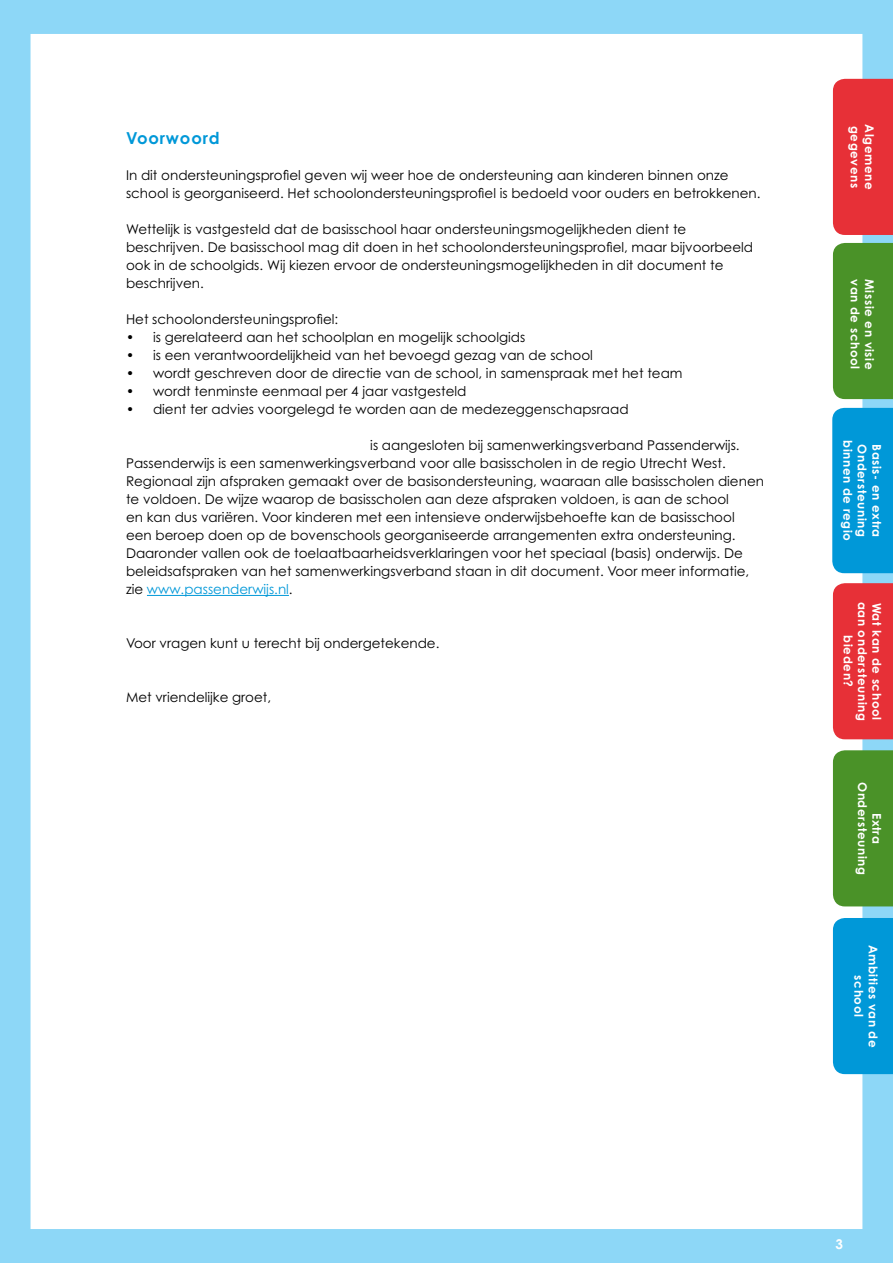
<style>
.page{position:relative;width:893px;height:1263px;background:#8dd7f7}
.page>*{position:absolute;margin:0;border:0;box-sizing:border-box;transform-origin:0 0}
.t1{font:700 16.5px "Century Gothic Pro";letter-spacing:.05em;color:#0098d8}
.t2{font:13.5px/18px "Century Gothic Pro";color:#000}
.t3{font:700 13.5px "Century Gothic Pro";color:#fff}
.t4{font:700 12px/14.4px "Century Gothic Pro";letter-spacing:.05em;color:#fff;text-align:center}
.s1{color:#0098d8}
</style>
<div class="page">
<div style="left:31px;top:34px;width:831px;height:1195px;background:#fff"></div>
<div style="left:833px;top:79px;width:60px;height:156px;background:#e73037"></div>
<div style="left:833px;top:243px;width:60px;height:156px;background:#4a9228"></div>
<div style="left:832px;top:408px;width:61px;height:165px;background:#0098d8"></div>
<div style="left:833px;top:583px;width:60px;height:156px;background:#e73037"></div>
<div style="left:833px;top:750px;width:60px;height:156px;background:#4a9228"></div>
<div style="left:833px;top:918px;width:60px;height:156px;background:#0098d8"></div>
<hr style="left:147px;top:595px;width:142px;height:1px;background:#0098d8">
<p class="t1" style="left:126px;top:128px;width:95px">Voorwoord</p>
<p class="t2" style="left:126px;top:166px;width:636px">In dit ondersteuningsprofiel geven wij weer hoe de ondersteuning aan kinderen binnen onze school is georganiseerd. Het schoolondersteuningsprofiel is bedoeld voor ouders en betrokkenen.</p>
<p class="t2" style="left:126px;top:220px;width:629px">Wettelijk is vastgesteld dat de basisschool haar ondersteuningsmogelijkheden dient te beschrijven. De basisschool mag dit doen in het schoolondersteuningsprofiel, maar bijvoorbeeld ook in de schoolgids. Wij kiezen ervoor de ondersteuningsmogelijkheden in dit document te beschrijven.</p>
<p class="t2" style="left:126px;top:310px;width:214px">Het schoolondersteuningsprofiel:</p>
<p class="t2" style="left:126px;top:328px;width:401px">• is gerelateerd aan het schoolplan en mogelijk schoolgids</p>
<p class="t2" style="left:126px;top:346px;width:468px">• is een verantwoordelijkheid van het bevoegd gezag van de school</p>
<p class="t2" style="left:126px;top:364px;width:558px">• wordt geschreven door de directie van de school, in samenspraak met het team</p>
<p class="t2" style="left:126px;top:382px;width:342px">• wordt tenminste eenmaal per 4 jaar vastgesteld</p>
<p class="t2" style="left:126px;top:400px;width:504px">• dient ter advies voorgelegd te worden aan de medezeggenschapsraad</p>
<p class="t2" style="left:126px;top:436px;width:639px;text-indent:244px">is aangesloten bij samenwerkingsverband Passenderwijs.<br>Passenderwijs is een samenwerkingsverband voor alle basisscholen in de regio Utrecht West.<br>Regionaal zijn afspraken gemaakt over de basisondersteuning, waaraan alle basisscholen dienen te voldoen. De wijze waarop de basisscholen aan deze afspraken voldoen, is aan de school<br>en kan dus variëren. Voor kinderen met een intensieve onderwijsbehoefte kan de basisschool<br>een beroep doen op de bovenschools georganiseerde arrangementen extra ondersteuning.<br>Daaronder vallen ook de toelaatbaarheidsverklaringen voor het speciaal (basis) onderwijs. De beleidsafspraken van het samenwerkingsverband staan in dit document. Voor meer informatie, zie <span class="s1">www.passenderwijs.nl</span>.</p>
<p class="t2" style="left:126px;top:634px;width:315px">Voor vragen kunt u terecht bij ondergetekende.</p>
<p class="t2" style="left:126px;top:688px;width:147px">Met vriendelijke groet,</p>
<p class="t4" style="left:863px;top:126px;width:64px;rotate:90deg">gegevens</p>
<p class="t4" style="left:877px;top:124px;width:67px;rotate:90deg">Algemene</p>
<p class="t4" style="left:863px;top:279px;width:91px;rotate:90deg">van de school</p>
<p class="t4" style="left:877px;top:279px;width:92px;rotate:90deg">Missie en visie</p>
<p class="t4" style="left:855px;top:440px;width:102px;rotate:90deg">binnen de regio</p>
<p class="t4" style="left:870px;top:444px;width:94px;rotate:90deg">Ondersteuning</p>
<p class="t4" style="left:884px;top:444px;width:95px;rotate:90deg">Basis- en extra</p>
<p class="t4" style="left:870px;top:602px;width:121px;rotate:90deg">aan ondersteuning</p>
<p class="t4" style="left:884px;top:602px;width:119px;rotate:90deg">Wat kan de school</p>
<p class="t4" style="left:856px;top:635px;width:53px;rotate:90deg">bieden?</p>
<p class="t4" style="left:884px;top:782px;width:94px;rotate:90deg">Extra<br>Ondersteuning</p>
<p class="t4" style="left:881px;top:944px;width:104px;rotate:90deg">Ambities van de school</p>
<p class="t3" style="left:835px;top:1236px;width:9px">3</p>
</div>
